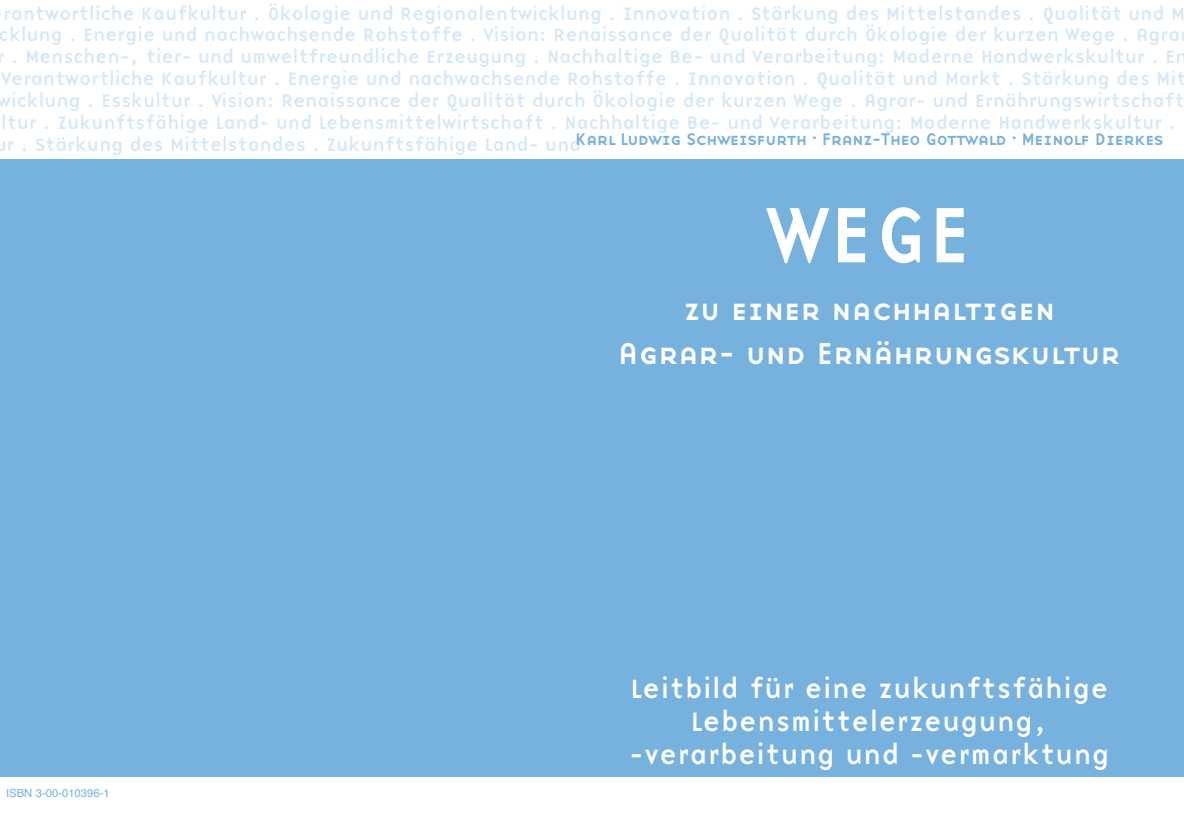
<style>
.page{position:relative;width:1184px;height:815px;background:#fff}
.page>*{position:absolute;margin:0;border:0;box-sizing:border-box;transform-origin:0 0}
.t1{font:81.25px "Base Nine Small Caps";color:#fff}
.t2{font:31.25px/43.8px "Base Nine Small Caps";letter-spacing:-.025em;color:#fff;text-align:center}
.t3{font:27.5px/33px "Base Nine";letter-spacing:-.005em;color:#fff;text-align:center}
.t4{font:18.75px/21.9px "Base Nine";letter-spacing:-.025em;color:#d6e8f5;text-align:center}
.t5{font:17.5px "Base Nine Small Caps";letter-spacing:-.05em;color:#76b2dd}
.t6{font:11.25px "Helvetica";color:#76b2dd}
.s1{color:#fff}
</style>
<div class="page">
<div style="left:0;top:159px;width:1183px;height:618px;background:#76b2dd"></div>
<p class="t4" style="left:-5px;top:2px;width:1194px">rantwortliche Kaufkultur . Ökologie und Regionalentwicklung . Innovation . Stärkung des Mittelstandes . Qualität und M cklung . Energie und nachwachsende Rohstoffe . Vision: Renaissance der Qualität durch Ökologie der kurzen Wege . Agra r . Menschen-, tier- und umweltfreundliche Erzeugung . Nachhaltige Be- und Verarbeitung: Moderne Handwerkskultur . En Verantwortliche Kaufkultur . Energie und nachwachsende Rohstoffe . Innovation . Qualität und Markt . Stärkung des Mit wicklung . Esskultur . Vision: Renaissance der Qualität durch Ökologie der kurzen Wege . Agrar- und Ernährungswirtschaft ltur . Zukunftsfähige Land- und Lebensmittelwirtschaft . Nachhaltige Be- und Verarbeitung: Moderne Handwerkskultur . ur . Stärkung des Mittelstandes . Zukunftsfähige Land- und <span class="s1">Lebensmittelwirtschaft . Menschen-, tier- und umweltfreund</span></p>
<p class="t5" style="left:575px;top:126px;width:590px">Karl Ludwig Schweisfurth . Franz-Theo Gottwald . Meinolf Dierkes</p>
<h1 class="t1" style="left:766px;top:176px;width:208px">WEGE</h1>
<h2 class="t2" style="left:618px;top:287px;width:504px">zu einer nachhaltigen<br>Agrar- und Ernährungskultur</h2>
<p class="t6" style="left:6px;top:784px;width:105px">ISBN 3-00-010396-1</p>
<h3 class="t3" style="left:629px;top:672px;width:482px">Leitbild für eine zukunftsfähige<br>Lebensmittelerzeugung, -verarbeitung und -vermarktung</h3>
</div>
